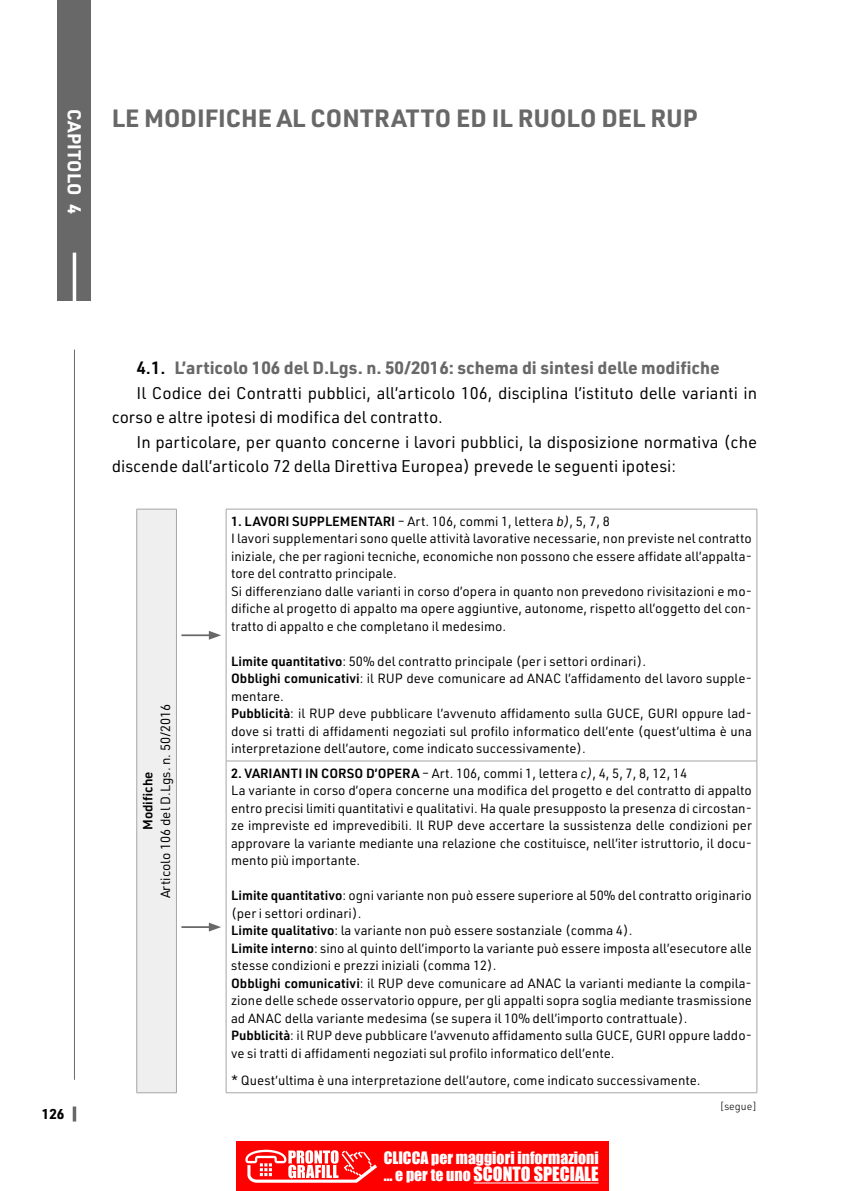
<style>
.page{position:relative;width:844px;height:1191px;background:#fff}
.page>*{position:absolute;margin:0;border:0;box-sizing:border-box;transform-origin:0 0}
.t1{font:700 24.5px "URWDIN";color:#686868}
.t2{font:700 18.38px "URWDIN";letter-spacing:.015em;color:#fff}
.t3{font:18.03px "Impact";color:#fff}
.t4{font:700 17.5px "URWDIN";color:#686868}
.t5{font:16.62px/24.5px "URWDIN";color:#000}
.t6{font:15.75px "Impact";color:#fff}
.t7{font:700 14px "URWDIN";color:#000}
.t8{font:13.12px/17.5px "URWDIN";color:#000}
.t9{font:600 13.12px "URWDIN";color:#000}
.t10{font:300 10.5px "URWDIN";color:#000}
.s1{font-weight:600;color:#000}
.s2{font-weight:600}
.s3{font-style:italic}
.s4{font-size:15.75px}
</style>
<div class="page">
<div style="left:58px;top:0;width:33px;height:300px;background:#686868"></div>
<hr style="left:73px;top:253px;width:3px;height:72px;background:#fff">
<hr style="left:74px;top:349px;width:1px;height:730px;background:#686868">
<hr style="left:73px;top:1106px;width:3px;height:15px;background:#686868">
<div style="left:137px;top:509px;width:39px;height:583px;background:#efefef"></div>
<hr style="left:136px;top:509px;width:41px;height:1px;background:#a6a6a6">
<hr style="left:136px;top:509px;width:1px;height:252px;background:#a6a6a6">
<hr style="left:176px;top:509px;width:1px;height:252px;background:#a6a6a6">
<hr style="left:226px;top:509px;width:530px;height:1px;background:#a6a6a6">
<hr style="left:226px;top:509px;width:1px;height:251px;background:#a6a6a6">
<hr style="left:756px;top:509px;width:1px;height:251px;background:#a6a6a6">
<hr style="left:136px;top:761px;width:1px;height:331px;background:#a6a6a6">
<hr style="left:176px;top:761px;width:1px;height:331px;background:#a6a6a6">
<hr style="left:226px;top:760px;width:530px;height:1px;background:#a6a6a6">
<hr style="left:226px;top:761px;width:1px;height:331px;background:#a6a6a6">
<hr style="left:756px;top:761px;width:1px;height:331px;background:#a6a6a6">
<hr style="left:136px;top:1092px;width:41px;height:1px;background:#a6a6a6">
<hr style="left:226px;top:1092px;width:530px;height:1px;background:#a6a6a6">
<hr style="left:181px;top:634px;width:30px;height:2px;background:#686868">
<svg style="left:209px;top:631px;width:12px;height:9px"></svg>
<hr style="left:181px;top:926px;width:30px;height:2px;background:#686868">
<svg style="left:209px;top:922px;width:12px;height:9px"></svg>
<div style="left:236px;top:1141px;width:372px;height:50px;background:#f00"></div>
<hr style="left:473px;top:1182px;width:125px;height:1px;background:#fff">
<svg style="left:245px;top:1149px;width:132px;height:34px"></svg>
<h2 class="t2" style="left:87px;top:109px;width:107px;rotate:90deg">CAPITOLO 4</h2>
<h1 class="t1" style="left:112px;top:101px;width:587px">LE MODIFICHE AL CONTRATTO ED IL RUOLO DEL RUP</h1>
<p class="t7" style="left:42px;top:1104px;width:24px">126</p>
<h3 class="t4" style="left:136px;top:356px;width:584px"><span class="s1">4.1.</span> L’articolo 106 del D.Lgs. n. 50/2016: schema di sintesi delle modifiche</h3>
<p class="t5" style="left:112px;top:380px;width:646px;text-indent:25px">Il Codice dei Contratti pubblici, all’articolo 106, disciplina l’istituto delle varianti in corso e altre ipotesi di modifica del contratto.</p>
<p class="t5" style="left:112px;top:429px;width:646px;text-indent:25px">In particolare, per quanto concerne i lavori pubblici, la disposizione normativa (che discende dall’articolo 72 della Direttiva Europea) prevede le seguenti ipotesi:</p>
<p class="t8" style="left:156px;top:898px;width:196px;rotate:-90deg">Articolo 106 del D.Lgs. n. 50/2016</p>
<p class="t9" style="left:139px;top:830px;width:60px;rotate:-90deg">Modifiche</p>
<p class="t8" style="left:231px;top:512px;width:522px"><span class="s2">1. LAVORI SUPPLEMENTARI</span> – Art. 106, commi 1, lettera <span class="s3">b)</span>, 5, 7, 8<br>I lavori supplementari sono quelle attività lavorative necessarie, non previste nel contratto iniziale, che per ragioni tecniche, economiche non possono che essere affidate all’appalta&shy;tore del contratto principale.<br>Si differenziano dalle varianti in corso d’opera in quanto non prevedono rivisitazioni e mo&shy;difiche al progetto di appalto ma opere aggiuntive, autonome, rispetto all’oggetto del con&shy;tratto di appalto e che completano il medesimo.</p>
<p class="t8" style="left:231px;top:652px;width:522px"><span class="s2">Limite quantitativo</span>: 50% del contratto principale (per i settori ordinari).<br><span class="s2">Obblighi comunicativi</span>: il RUP deve comunicare ad ANAC l’affidamento del lavoro supple&shy;mentare.<br><span class="s2">Pubblicità</span>: il RUP deve pubblicare l’avvenuto affidamento sulla GUCE, GURI oppure lad&shy;dove si tratti di affidamenti negoziati sul profilo informatico dell’ente (quest’ultima è una interpretazione dell’autore, come indicato successivamente).</p>
<p class="t8" style="left:231px;top:764px;width:522px"><span class="s2">2. VARIANTI IN CORSO D’OPERA</span> – Art. 106, commi 1, lettera <span class="s3">c)</span>, 4, 5, 7, 8, 12, 14<br>La variante in corso d’opera concerne una modifica del progetto e del contratto di appalto entro precisi limiti quantitativi e qualitativi. Ha quale presupposto la presenza di circostan&shy;ze impreviste ed imprevedibili. Il RUP deve accertare la sussistenza delle condizioni per approvare la variante mediante una relazione che costituisce, nell’iter istruttorio, il docu&shy;mento più importante.</p>
<p class="t8" style="left:231px;top:886px;width:522px"><span class="s2">Limite quantitativo</span>: ogni variante non può essere superiore al 50% del contratto originario (per i settori ordinari).<br><span class="s2">Limite qualitativo</span>: la variante non può essere sostanziale (comma 4).<br><span class="s2">Limite interno</span>: sino al quinto dell’importo la variante può essere imposta all’esecutore alle stesse condizioni e prezzi iniziali (comma 12).<br><span class="s2">Obblighi comunicativi</span>: il RUP deve comunicare ad ANAC la varianti mediante la compila&shy;zione delle schede osservatorio oppure, per gli appalti sopra soglia mediante trasmissione ad ANAC della variante medesima (se supera il 10% dell’importo contrattuale).<br><span class="s2">Pubblicità</span>: il RUP deve pubblicare l’avvenuto affidamento sulla GUCE, GURI oppure laddo&shy;ve si tratti di affidamenti negoziati sul profilo informatico dell’ente.</p>
<p class="t8" style="left:231px;top:1071px;width:470px">* Quest’ultima è una interpretazione dell’autore, come indicato successivamente.</p>
<p class="t10" style="left:719px;top:1099px;width:39px">[segue]</p>
<p class="t6" style="left:383px;top:1145px;width:216px">CLICCA per maggiori informazioni</p>
<h3 class="t3" style="left:383px;top:1160px;width:216px"><span class="s4">… e per te uno</span> SCONTO SPECIALE</h3>
</div>
